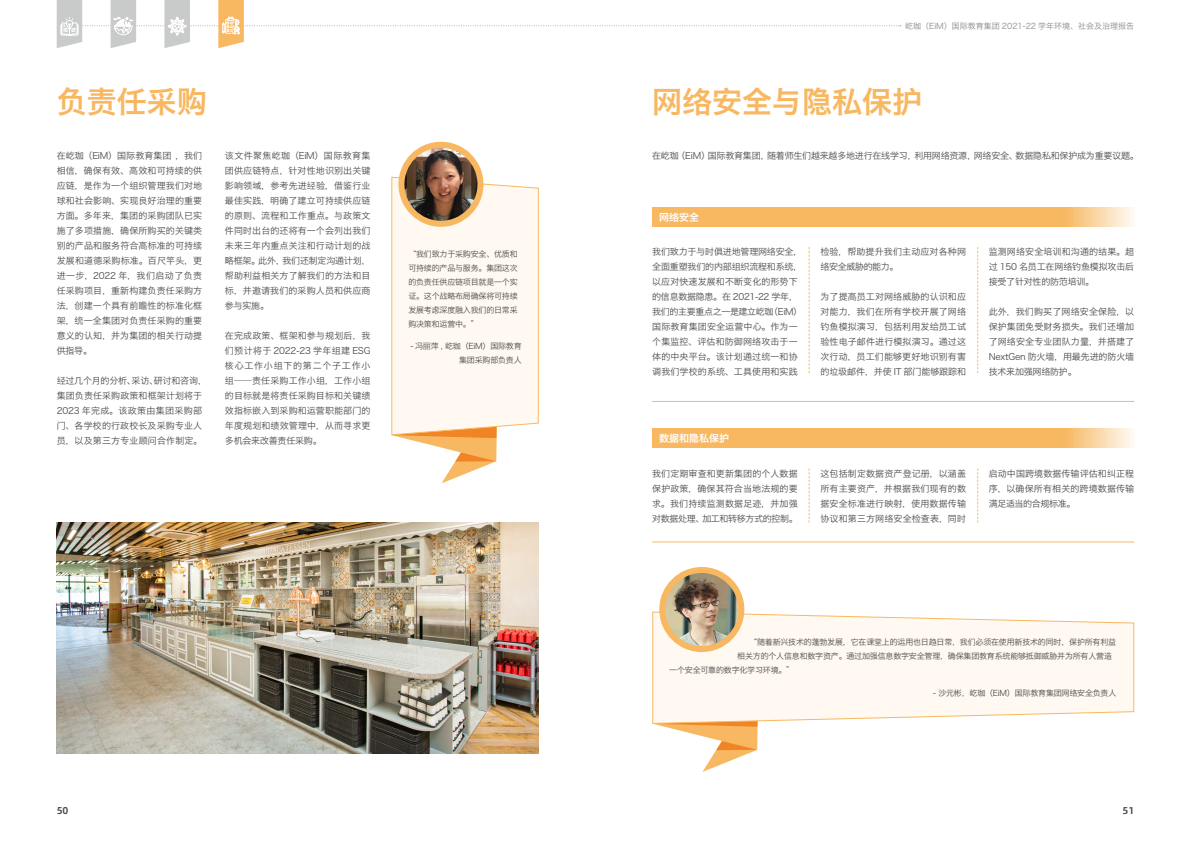
<style>
.page{position:relative;width:1191px;height:842px;background:#fff}
.page>*{position:absolute;margin:0;border:0;box-sizing:border-box;transform-origin:0 0}
.t1{font:30px "Hiragino Sans GB W6";color:#f8b862}
.t2{font:10px "Hiragino Sans GB W6";color:#fff}
.t3{font:10px "Alibaba Pu Hui Ti 2 85 Bold";color:#4c4948}
.t4{font:9px/15px "Hiragino Sans GB W3";letter-spacing:.01em;color:#4c4948;text-align:justify}
.t5{font:9px "Hiragino Sans GB W3";letter-spacing:-.025em;color:#4c4948}
.t6{font:8px/14px "Hiragino Sans GB W3";letter-spacing:-.025em;color:#4c4948;text-align:justify}
.t7{font:8px "Hiragino Sans GB W3";color:#898989}
</style>
<div class="page">
<svg style="left:654px;top:724px;width:103px;height:48px"></svg>
<svg style="left:652px;top:611px;width:482px;height:113px"></svg>
<svg style="left:391px;top:176px;width:148px;height:307px"></svg>
<img style="left:57px;top:523px;width:482px;height:230px">
<div style="left:652px;top:207px;width:482px;height:20px;background:#f8b862"></div>
<div style="left:652px;top:428px;width:482px;height:20px;background:#f8b862"></div>
<svg style="left:808px;top:247px;width:1px;height:126px"></svg>
<svg style="left:808px;top:469px;width:1px;height:54px"></svg>
<svg style="left:977px;top:247px;width:1px;height:126px"></svg>
<svg style="left:977px;top:469px;width:1px;height:54px"></svg>
<hr style="left:652px;top:401px;width:482px;height:1px;background:#f8b862">
<hr style="left:652px;top:541px;width:482px;height:1px;background:#f8b862">
<img style="left:401px;top:145px;width:79px;height:79px;border-radius:40px">
<div style="left:398px;top:142px;width:85px;height:85px;border:6px solid #f8b862;border-radius:50%"></div>
<img style="left:662px;top:570px;width:79px;height:79px;border-radius:40px">
<div style="left:659px;top:567px;width:85px;height:85px;border:6px solid #f8b862;border-radius:50%"></div>
<h1 class="t1" style="left:57px;top:82px;width:151px">负责任采购</h1>
<p class="t4" style="left:57px;top:148px;width:147px">在屹珈（EiM）国际教育集团 ，我们相信，确保有效、高效和可持续的供应链，是作为一个组织管理我们对地球和社会影响、实现良好治理的重要方面。多年来，集团的采购团队已实施了多项措施，确保所购买的关键类别的产品和服务符合高标准的可持续发展和道德采购标准。百尺竿头，更进一步，2022 年，我们启动了负责任采购项目，重新构建负责任采购方法，创建一个具有前瞻性的标准化框架，统一全集团对负责任采购的重要意义的认知，并为集团的相关行动提供指导。</p>
<p class="t4" style="left:57px;top:373px;width:152px;text-align:left">经过几个月的分析、采访、研讨和咨询，集团负责任采购政策和框架计划将于<br>2023 年完成。该政策由集团采购部门、各学校的行政校长及采购专业人员，以及第三方专业顾问合作制定。</p>
<p class="t4" style="left:225px;top:148px;width:147px">该文件聚焦屹珈（EiM）国际教育集团供应链特点，针对性地识别出关键影响领域，参考先进经验，借鉴行业最佳实践，明确了建立可持续供应链的原则、流程和工作重点。与政策文件同时出台的还将有一个会列出我们未来三年内重点关注和行动计划的战略框架。此外，我们还制定沟通计划，帮助利益相关方了解我们的方法和目标，并邀请我们的采购人员和供应商参与实施。</p>
<p class="t4" style="left:225px;top:328px;width:147px">在完成政策、框架和参与规划后，我们预计将于 2022-23 学年组建 ESG核心工作小组下的第二个子工作小组——责任采购工作小组，工作小组的目标就是将责任采购目标和关键绩效指标嵌入到采购和运营职能部门的年度规划和绩效管理中，从而寻求更多机会来改善责任采购。</p>
<p class="t6" style="left:408px;top:246px;width:111px">“我们致力于采购安全、优质和可持续的产品与服务。集团这次的负责任供应链项目就是一个实证。这个战略布局确保将可持续发展考虑深度融入我们的日常采购决策和运营中。”</p>
<p class="t6" style="left:410px;top:339px;width:113px;text-align:right">- 冯丽萍 , 屹珈（EiM）国际教育集团采购部负责人</p>
<p class="t7" style="left:905px;top:21px;width:231px">屹珈（EiM）国际教育集团 2021-22 学年环境、社会及治理报告</p>
<h1 class="t1" style="left:652px;top:82px;width:271px">网络安全与隐私保护</h1>
<p class="t5" style="left:652px;top:150px;width:488px">在屹珈（EiM）国际教育集团，随着师生们越来越多地进行在线学习，利用网络资源，网络安全、数据隐私和保护成为重要议题。</p>
<p class="t2" style="left:659px;top:211px;width:41px">网络安全</p>
<p class="t4" style="left:652px;top:244px;width:152px;text-align:left">我们致力于与时俱进地管理网络安全，全面重塑我们的内部组织流程和系统，以应对快速发展和不断变化的形势下的信息数据隐患。在 2021-22 学年，我们的主要重点之一是建立屹珈（EiM）国际教育集团安全运营中心。作为一个集监控、评估和防御网络攻击于一体的中央平台。该计划通过统一和协调我们学校的系统、工具使用和实践</p>
<p class="t2" style="left:659px;top:431px;width:71px">数据和隐私保护</p>
<p class="t4" style="left:652px;top:465px;width:147px">我们定期审查和更新集团的个人数据保护政策，确保其符合当地法规的要求。我们持续监测数据足迹，并加强对数据处理、加工和转移方式的控制。</p>
<p class="t4" style="left:820px;top:244px;width:147px">检验，帮助提升我们主动应对各种网络安全威胁的能力。</p>
<p class="t4" style="left:820px;top:289px;width:147px">为了提高员工对网络威胁的认识和应对能力，我们在所有学校开展了网络钓鱼模拟演习，包括利用发给员工试验性电子邮件进行模拟演习。通过这次行动，员工们能够更好地识别有害的垃圾邮件，并使 IT 部门能够跟踪和</p>
<p class="t4" style="left:988px;top:244px;width:147px">监测网络安全培训和沟通的结果。超过 150 名员工在网络钓鱼模拟攻击后接受了针对性的防范培训。</p>
<p class="t4" style="left:988px;top:304px;width:147px">此外，我们购买了网络安全保险，以保护集团免受财务损失。我们还增加了网络安全专业团队力量，并搭建了NextGen 防火墙，用最先进的防火墙技术来加强网络防护。</p>
<p class="t4" style="left:820px;top:465px;width:147px">这包括制定数据资产登记册，以涵盖所有主要资产，并根据我们现有的数据安全标准进行映射，使用数据传输协议和第三方网络安全检查表，同时</p>
<p class="t4" style="left:988px;top:465px;width:147px">启动中国跨境数据传输评估和纠正程序，以确保所有相关的跨境数据传输满足适当的合规标准。</p>
<p class="t6" style="left:749px;top:635px;width:368px">“随着新兴技术的蓬勃发展，它在课堂上的运用也日趋日常，我们必须在使用新技术的同时，保护所有利益</p>
<p class="t6" style="left:737px;top:649px;width:376px">相关方的个人信息和数字资产。通过加强信息数字安全管理，确保集团教育系统能够抵御威胁并为所有人营造</p>
<p class="t6" style="left:669px;top:663px;width:126px">一个安全可靠的数字化学习环境。”</p>
<p class="t6" style="left:933px;top:685px;width:185px">- 沙元彬，屹珈（EiM）国际教育集团网络安全负责人</p>
<p class="t3" style="left:57px;top:802px;width:13px">50</p>
<p class="t3" style="left:1122px;top:802px;width:13px">51</p>
</div>
